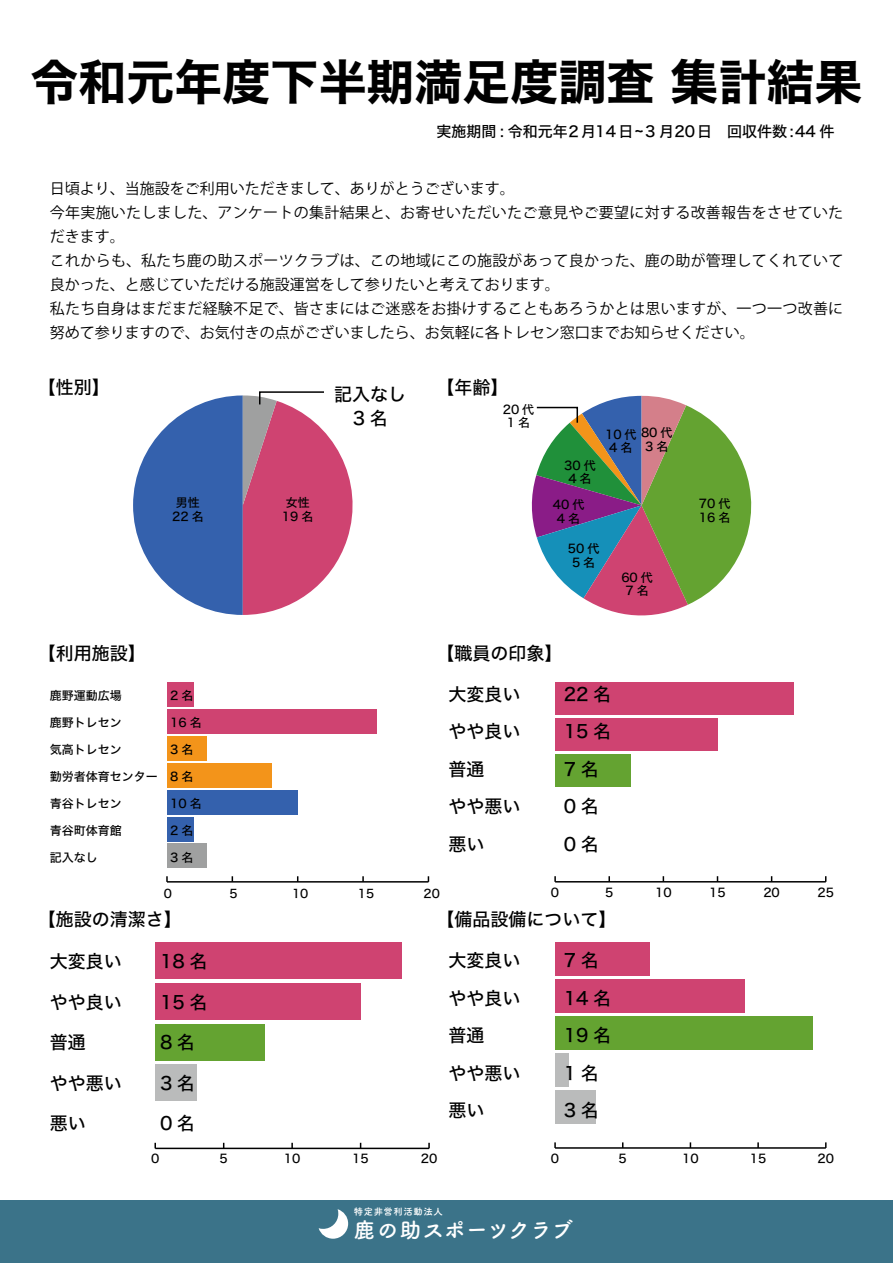
<style>
.page{position:relative;width:893px;height:1263px;background:#fff}
.page>*{position:absolute;margin:0;border:0;box-sizing:border-box;transform-origin:0 0}
.t1{font:48px "Hiragino Sans W7";color:#000}
.t2{font:700 21.75px "Tsuku B Rd Gothic";letter-spacing:-.02em;color:#fff}
.t3{font:18px/37.5px "Hiragino Sans W5";color:#000}
.t4{font:15px/24px "Koz Go Pr 6 N";letter-spacing:.02em;color:#000}
.t5{font:15px "Hiragino Sans W5";color:#000}
.t6{font:12px/13.5px "Hiragino Sans W5";color:#000;text-align:center}
.t7{font:11.85px "Hiragino Sans W5";color:#000}
.t8{font:700 9.45px "Tsuku B Rd Gothic";letter-spacing:.06em;color:#fff}
</style>
<div class="page">
<hr style="left:555px;top:1147px;width:271px;height:2px;background:#000">
<svg style="left:554px;top:1142px;width:2px;height:6px"></svg>
<div style="left:555px;top:1090px;width:41px;height:34px;background:#babbbb"></div>
<div style="left:555px;top:1053px;width:14px;height:34px;background:#babbbb"></div>
<div style="left:555px;top:1016px;width:257px;height:34px;background:#64a331"></div>
<div style="left:555px;top:979px;width:190px;height:34px;background:#cf4371"></div>
<div style="left:555px;top:942px;width:95px;height:34px;background:#cf4371"></div>
<hr style="left:155px;top:1147px;width:274px;height:2px;background:#000">
<div style="left:155px;top:1064px;width:41px;height:37px;background:#babbbb"></div>
<div style="left:155px;top:1024px;width:110px;height:36px;background:#64a331"></div>
<div style="left:155px;top:983px;width:206px;height:37px;background:#cf4371"></div>
<div style="left:155px;top:942px;width:247px;height:37px;background:#cf4371"></div>
<hr style="left:555px;top:881px;width:271px;height:1px;background:#000">
<svg style="left:554px;top:876px;width:2px;height:6px"></svg>
<div style="left:555px;top:754px;width:76px;height:32px;background:#64a331"></div>
<div style="left:555px;top:718px;width:162px;height:32px;background:#cf4371"></div>
<div style="left:555px;top:682px;width:238px;height:32px;background:#cf4371"></div>
<div style="left:0;top:1200px;width:893px;height:63px;background:#3b7389"></div>
<svg style="left:319px;top:1209px;width:29px;height:30px"></svg>
<svg style="left:133px;top:391px;width:220px;height:224px"></svg>
<svg style="left:531px;top:396px;width:221px;height:220px"></svg>
<hr style="left:167px;top:881px;width:261px;height:1px;background:#000">
<div style="left:167px;top:844px;width:39px;height:24px;background:#9fa0a0"></div>
<div style="left:167px;top:817px;width:26px;height:24px;background:#3461ad"></div>
<div style="left:167px;top:790px;width:131px;height:24px;background:#3461ad"></div>
<div style="left:167px;top:763px;width:105px;height:24px;background:#f3941a"></div>
<div style="left:167px;top:736px;width:39px;height:24px;background:#f3941a"></div>
<div style="left:167px;top:709px;width:209px;height:24px;background:#cf4371"></div>
<div style="left:167px;top:682px;width:26px;height:24px;background:#cf4371"></div>
<h1 class="t1" style="left:30px;top:44px;width:833px">令和元年度下半期満足度調査 集計結果</h1>
<p class="t5" style="left:437px;top:117px;width:399px">実施期間 : 令和元年２月14 日~3 月20日　回収件数 :44 件</p>
<p class="t4" style="left:50px;top:176px;width:795px">日頃より、当施設をご利用いただきまして、ありがとうございます。<br>今年実施いたしました、アンケートの集計結果と、お寄せいただいたご意見やご要望に対する改善報告をさせていただきます。<br>これからも、私たち鹿の助スポーツクラブは、この地域にこの施設があって良かった、鹿の助が管理してくれていて良かった、と感じていただける施設運営をして参りたいと考えております。<br>私たち自身はまだまだ経験不足で、皆さまにはご迷惑をお掛けすることもあろうかとは思いますが、一つ一つ改善に努めて参りますので、お気付きの点がございましたら、お気軽に各トレセン窓口までお知らせください。</p>
<p class="t3" style="left:38px;top:368px;width:73px">【性別】</p>
<p class="t3" style="left:437px;top:368px;width:73px">【年齢】</p>
<p class="t3" style="left:334px;top:381px;width:74px;line-height:24px;text-align:center">記入なし<br>3名</p>
<p class="t6" style="left:503px;top:402px;width:33px">20 代<br>1名</p>
<p class="t6" style="left:641px;top:425px;width:33px">80 代<br>3名</p>
<p class="t6" style="left:605px;top:427px;width:33px">10 代<br>4名</p>
<p class="t6" style="left:172px;top:495px;width:33px">男性<br>22 名</p>
<p class="t6" style="left:282px;top:495px;width:33px">女性<br>19 名</p>
<p class="t6" style="left:564px;top:458px;width:33px">30 代<br>4名</p>
<p class="t6" style="left:553px;top:497px;width:33px">40 代<br>4名</p>
<p class="t6" style="left:568px;top:541px;width:33px">50 代<br>5名</p>
<p class="t6" style="left:621px;top:570px;width:33px">60 代<br>7名</p>
<p class="t6" style="left:699px;top:496px;width:33px;text-align:left">70 代<br>16 名</p>
<p class="t3" style="left:38px;top:634px;width:109px">【利用施設】</p>
<p class="t6" style="left:50px;top:688px;width:73px">鹿野運動広場</p>
<p class="t6" style="left:50px;top:715px;width:73px">鹿野トレセン</p>
<p class="t6" style="left:50px;top:742px;width:73px">気高トレセン</p>
<p class="t6" style="left:50px;top:769px;width:109px">勤労者体育センター</p>
<p class="t6" style="left:50px;top:796px;width:73px">青谷トレセン</p>
<p class="t6" style="left:50px;top:823px;width:73px">青谷町体育館</p>
<p class="t6" style="left:50px;top:850px;width:49px">記入なし</p>
<p class="t6" style="left:170px;top:688px;width:25px">2名</p>
<p class="t6" style="left:170px;top:715px;width:33px">16 名</p>
<p class="t6" style="left:170px;top:742px;width:25px">3名</p>
<p class="t6" style="left:170px;top:769px;width:25px">8名</p>
<p class="t6" style="left:170px;top:796px;width:33px">10 名</p>
<p class="t6" style="left:170px;top:823px;width:25px">2名</p>
<p class="t6" style="left:170px;top:850px;width:25px">3名</p>
<p class="t3" style="left:437px;top:634px;width:127px">【職員の印象】</p>
<p class="t3" style="left:449px;top:674px;width:73px">大変良いやや良い普通<br>やや悪い悪い</p>
<p class="t3" style="left:564px;top:674px;width:49px">22 名<br>15 名<br>7名<br>0名<br>0名</p>
<p class="t7" style="left:164px;top:883px;width:10px">0</p>
<p class="t7" style="left:229px;top:883px;width:10px">5</p>
<p class="t7" style="left:292px;top:883px;width:18px">10</p>
<p class="t7" style="left:358px;top:883px;width:18px">15</p>
<p class="t7" style="left:424px;top:883px;width:18px">20</p>
<p class="t6" style="left:551px;top:884px;width:10px">0</p>
<p class="t6" style="left:605px;top:884px;width:10px">5</p>
<p class="t6" style="left:655px;top:884px;width:18px">10</p>
<p class="t6" style="left:709px;top:884px;width:18px">15</p>
<p class="t6" style="left:763px;top:884px;width:18px">20</p>
<p class="t6" style="left:817px;top:884px;width:18px">25</p>
<p class="t3" style="left:38px;top:899px;width:145px">【施設の清潔さ】</p>
<p class="t3" style="left:437px;top:899px;width:181px">【備品設備について】</p>
<p class="t3" style="left:50px;top:941px;width:73px">大変良い</p>
<p class="t3" style="left:50px;top:982px;width:73px">やや良い</p>
<p class="t3" style="left:50px;top:1022px;width:37px">普通</p>
<p class="t3" style="left:50px;top:1063px;width:73px">やや悪い</p>
<p class="t3" style="left:50px;top:1103px;width:37px">悪い</p>
<p class="t3" style="left:160px;top:941px;width:49px">18 名</p>
<p class="t3" style="left:160px;top:982px;width:49px">15 名</p>
<p class="t3" style="left:160px;top:1022px;width:36px">8名</p>
<p class="t3" style="left:160px;top:1063px;width:36px">3名</p>
<p class="t3" style="left:160px;top:1103px;width:36px">0名</p>
<p class="t3" style="left:449px;top:941px;width:73px">大変良いやや良い普通<br>やや悪い悪い</p>
<p class="t3" style="left:564px;top:940px;width:49px">7名<br>14 名<br>19 名<br>1名<br>3名</p>
<p class="t6" style="left:151px;top:1151px;width:10px">0</p>
<p class="t6" style="left:220px;top:1151px;width:10px">5</p>
<p class="t6" style="left:284px;top:1151px;width:18px">10</p>
<p class="t6" style="left:352px;top:1151px;width:18px">15</p>
<p class="t6" style="left:421px;top:1151px;width:18px">20</p>
<p class="t6" style="left:551px;top:1151px;width:10px">0</p>
<p class="t6" style="left:619px;top:1151px;width:10px">5</p>
<p class="t6" style="left:682px;top:1151px;width:18px">10</p>
<p class="t6" style="left:750px;top:1151px;width:18px">15</p>
<p class="t6" style="left:817px;top:1151px;width:18px">20</p>
<p class="t8" style="left:354px;top:1204px;width:91px">特定非営利活動法人</p>
<h2 class="t2" style="left:354px;top:1212px;width:221px">鹿の助スポーツクラブ</h2>
</div>
